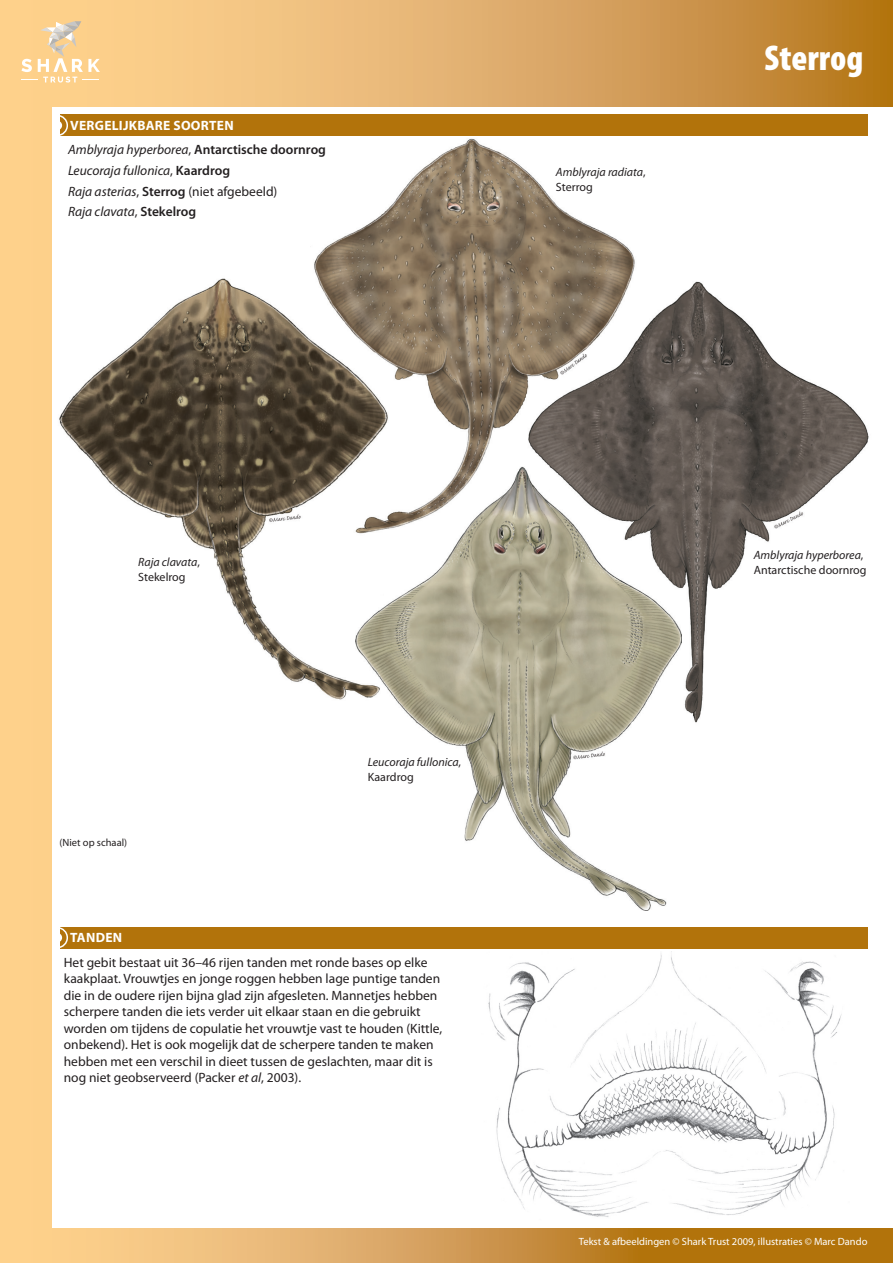
<style>
.page{position:relative;width:893px;height:1263px;background:#fff}
.page>*{position:absolute;margin:0;border:0;box-sizing:border-box;transform-origin:0 0}
.Species_header_back{font:900 condensed 36px "Myriad Pro";color:#fff}
.Body_text_bullets{font:13.5px/16.5px "Myriad Pro";color:#231f20}
.Body_text{font:italic 13.5px "Myriad Pro";color:#231f20}
.Body_text-2{font:600 13.5px "Myriad Pro";color:#231f20}
.Body_text-3{font:13.5px "Myriad Pro";color:#231f20}
.Headers{font:700 13.5px "Myriad Pro";letter-spacing:.02em;color:#fff}
.Labels{font:italic 12px "Myriad Pro";color:#231f20}
.Labels-2{font:12px "Myriad Pro";color:#231f20}
.Labels-3{font:10.5px "Myriad Pro";color:#fff}
.Labels-4{font:10.5px "Myriad Pro";color:#231f20}
.s1{font-weight:400;font-style:italic}
.s2{font-weight:400}
.s3{font-style:normal}
.s4{font-weight:600;font-style:normal}
.s5{font-style:italic}
.s6{font-weight:600}
</style>
<div class="page">
<img style="left:314px;top:138px;width:321px;height:328px">
<img style="left:525px;top:279px;width:344px;height:444px">
<img style="left:398px;top:466px;width:284px;height:445px">
<img style="left:59px;top:273px;width:339px;height:430px">
<svg style="left:51px;top:0;width:842px;height:106px;background:#ddaa64"></svg>
<svg style="left:51px;top:1229px;width:842px;height:34px;background:#d09949"></svg>
<div style="left:0;top:0;width:51px;height:1263px;background:#fed18b"></div>
<svg style="left:21px;top:21px;width:79px;height:62px"></svg>
<div style="left:60px;top:115px;width:807px;height:21px;background:#b2730b"></div>
<svg style="left:51px;top:114px;width:18px;height:23px"></svg>
<div style="left:60px;top:927px;width:807px;height:21px;background:#b2730b"></div>
<svg style="left:51px;top:926px;width:18px;height:23px"></svg>
<img style="left:488px;top:951px;width:354px;height:266px">
<p class="Headers" style="left:70px;top:118px;width:165px">VERGELIJKBARE SOORTEN</p>
<p class="Body_text-2" style="left:68px;top:142px;width:259px"><span class="s1">Amblyraja hyperborea</span><span class="s2">,</span> Antarctische doornrog</p>
<p class="Body_text" style="left:68px;top:163px;width:164px">Leucoraja fullonica<span class="s3">,</span> <span class="s4">Kaardrog</span></p>
<p class="Body_text-3" style="left:68px;top:184px;width:211px"><span class="s5">Raja asterias</span>, <span class="s6">Sterrog</span> (niet afgebeeld)</p>
<p class="Body_text" style="left:68px;top:204px;width:130px">Raja clavata<span class="s3">,</span> <span class="s4">Stekelrog</span></p>
<p class="Labels" style="left:556px;top:165px;width:91px">Amblyraja radiata<span class="s3">,</span></p>
<p class="Labels-2" style="left:556px;top:180px;width:38px">Sterrog</p>
<p class="Species_header_back" style="left:764px;top:37px;width:100px">Sterrog</p>
<p class="Labels" style="left:138px;top:556px;width:63px">Raja clavata<span class="s3">,</span></p>
<p class="Labels-2" style="left:138px;top:570px;width:49px">Stekelrog</p>
<p class="Labels-4" style="left:60px;top:836px;width:69px">(Niet op schaal)</p>
<p class="Labels" style="left:368px;top:755px;width:95px">Leucoraja fullonica<span class="s3">,</span></p>
<p class="Labels-2" style="left:368px;top:770px;width:47px">Kaardrog</p>
<p class="Headers" style="left:70px;top:930px;width:53px">TANDEN</p>
<p class="Body_text_bullets" style="left:64px;top:954px;width:380px">Het gebit bestaat uit 36–46 rijen tanden met ronde bases op elke kaakplaat. Vrouwtjes en jonge roggen hebben lage puntige tanden die in de oudere rijen bijna glad zijn afgesleten. Mannetjes hebben scherpere tanden die iets verder uit elkaar staan en die gebruikt worden om tijdens de copulatie het vrouwtje vast te houden (Kittle, onbekend). Het is ook mogelijk dat de scherpere tanden te maken hebben met een verschil in dieet tussen de geslachten, maar dit is nog niet geobserveerd (Packer <span class="s5">et al</span>, 2003).</p>
<p class="Labels" style="left:754px;top:548px;width:111px">Amblyraja hyperborea<span class="s3">,</span></p>
<p class="Labels-2" style="left:754px;top:563px;width:114px">Antarctische doornrog</p>
<p class="Labels-3" style="left:579px;top:1236px;width:290px">Tekst &amp; afbeeldingen © Shark Trust 2009, illustraties © Marc Dando</p>
</div>
